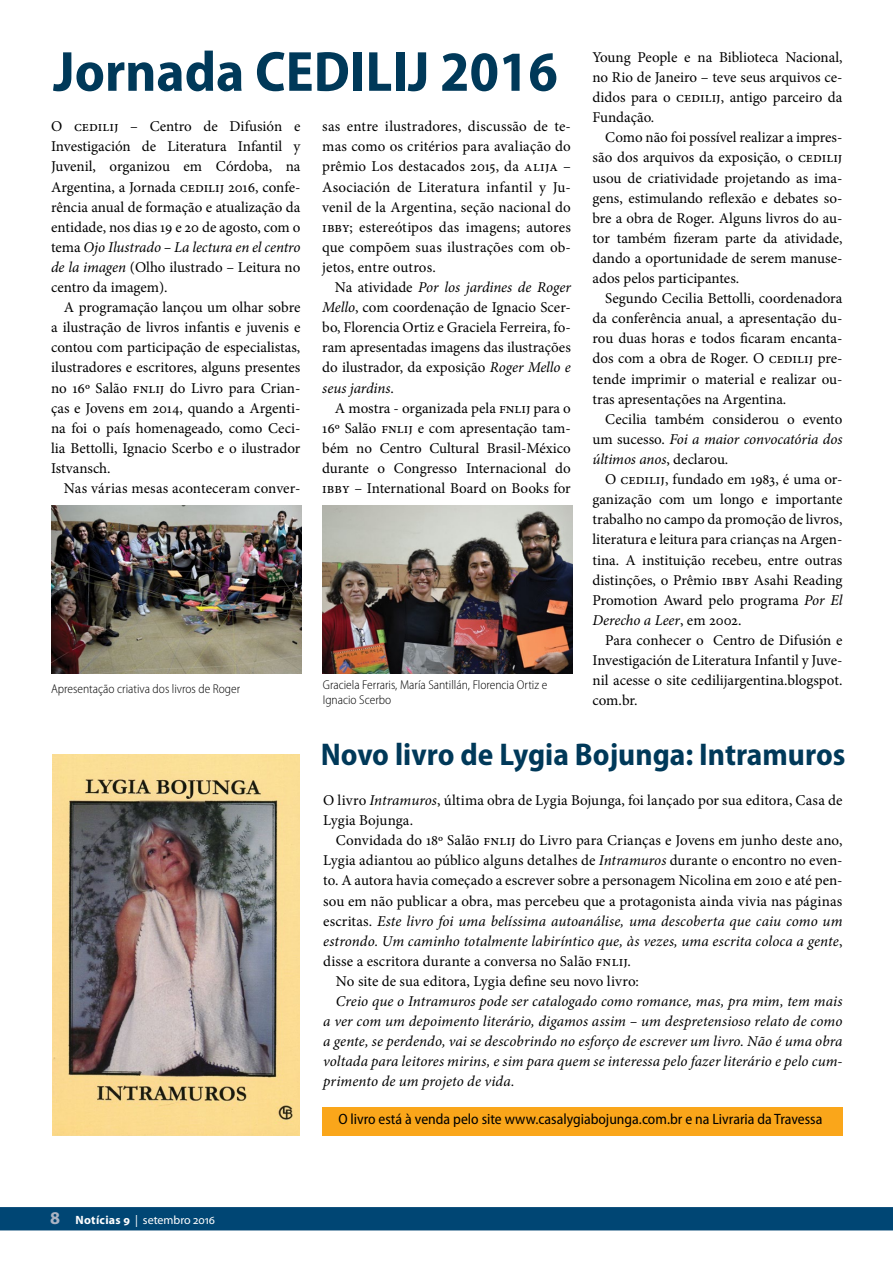
<style>
.page{position:relative;width:893px;height:1263px;background:#fff}
.page>*{position:absolute;margin:0;border:0;box-sizing:border-box;transform-origin:0 0}
.t1{font:700 semi-condensed 57px "Myriad Pro";color:#003959}
.t2{font:700 semi-condensed 31.5px "Myriad Pro";color:#003959}
.t3{font:15px/20.1px "Minion Pro";color:#000;text-align:justify}
.t4{font:italic 15px/20.1px "Minion Pro";letter-spacing:.005em;color:#000;text-align:justify}
.t5{font:semi-condensed 15px "Myriad Pro";color:#000}
.t6{font:300 semi-condensed 12.75px/15px "Myriad Pro";color:#000}
.t7{font:12px "Myriad Pro";letter-spacing:-.005em;color:#fff}
.s1{font-style:italic}
.s2{font-style:normal}
.s3{font-weight:700;font-size:18px;color:#abb3c3}
.s4{font-weight:700}
</style>
<div class="page">
<img style="left:52px;top:755px;width:247px;height:381px">
<div style="left:322px;top:1107px;width:520px;height:29px;background:#faa61a"></div>
<div style="left:0;top:1207px;width:893px;height:23px;background:#004674"></div>
<img style="left:51px;top:505px;width:251px;height:168px">
<img style="left:323px;top:505px;width:250px;height:168px">
<h1 class="t1" style="left:53px;top:40px;width:506px">Jornada CEDILIJ 2016</h1>
<p class="t3" style="left:51px;top:116px;width:251px">O CEDILIJ – Centro de Difusión e Investigación de Literatura Infantil y Juvenil, organizou em Córdoba, na Argentina, a Jornada CEDILIJ 2016, confe&shy;rência anual de formação e atualização da entidade, nos dias 19 e 20 de agosto, com o tema <span class="s1">Ojo Ilustrado – La lectura en el centro de la imagen</span> (Olho ilustrado – Leitura no centro da imagem).</p>
<p class="t3" style="left:51px;top:297px;width:251px;text-indent:13px">A programação lançou um olhar sobre a ilustração de livros infantis e juvenis e contou com participação de especialistas, ilustradores e escritores, alguns presentes no 16º Salão FNLIJ do Livro para Crian&shy;ças e Jovens em 2014, quando a Argenti&shy;na foi o país homenageado, como Ceci&shy;lia Bettolli, Ignacio Scerbo e o ilustrador Istvansch.</p>
<p class="t3" style="left:64px;top:478px;width:238px">Nas várias mesas aconteceram conver-</p>
<p class="t3" style="left:322px;top:116px;width:250px">sas entre ilustradores, discussão de te&shy;mas como os critérios para avaliação do prêmio Los destacados 2015, da ALIJA – Asociación de Literatura infantil y Ju&shy;venil de la Argentina, seção nacional do IBBY; estereótipos das imagens; autores que compõem suas ilustrações com ob&shy;jetos, entre outros.</p>
<p class="t3" style="left:322px;top:277px;width:250px;text-indent:13px">Na atividade <span class="s1">Por los jardines de Roger Mello</span>, com coordenação de Ignacio Scer&shy;bo, Florencia Ortiz e Graciela Ferreira, fo&shy;ram apresentadas imagens das ilustrações do ilustrador, da exposição <span class="s1">Roger Mello e seus jardins</span>.</p>
<p class="t3" style="left:322px;top:398px;width:250px;text-indent:13px">A mostra - organizada pela FNLIJ para o 16º Salão FNLIJ e com apresentação tam&shy;bém no Centro Cultural Brasil-México durante o Congresso Internacional do IBBY – International Board on Books for</p>
<p class="t6" style="left:51px;top:682px;width:191px">Apresentação criativa dos livros de Roger</p>
<p class="t6" style="left:323px;top:677px;width:226px">Graciela Ferraris, María Santillán, Florencia Ortiz e<br>Ignacio Scerbo</p>
<p class="t3" style="left:592px;top:47px;width:251px">Young People e na Biblioteca Nacional, no Rio de Janeiro – teve seus arquivos ce&shy;didos para o CEDILIJ, antigo parceiro da Fundação.</p>
<p class="t3" style="left:592px;top:128px;width:251px;text-indent:13px">Como não foi possível realizar a impres&shy;são dos arquivos da exposição, o CEDILIJ usou de criatividade projetando as ima&shy;gens, estimulando reflexão e debates so&shy;bre a obra de Roger. Alguns livros do au&shy;tor também fizeram parte da atividade, dando a oportunidade de serem manuse&shy;ados pelos participantes.</p>
<p class="t3" style="left:592px;top:288px;width:251px;text-indent:13px">Segundo Cecilia Bettolli, coordenadora da conferência anual, a apresentação du&shy;rou duas horas e todos ficaram encanta&shy;dos com a obra de Roger. O CEDILIJ pre&shy;tende imprimir o material e realizar ou&shy;tras apresentações na Argentina.</p>
<p class="t3" style="left:592px;top:409px;width:251px;text-indent:13px">Cecilia também considerou o evento um sucesso. <span class="s1">Foi a maior convocatória dos últimos anos</span>, declarou.</p>
<p class="t3" style="left:592px;top:469px;width:251px;text-indent:13px">O CEDILIJ, fundado em 1983, é uma or&shy;ganização com um longo e importante trabalho no campo da promoção de livros, literatura e leitura para crianças na Argen&shy;tina. A instituição recebeu, entre outras distinções, o Prêmio IBBY Asahi Reading Promotion Award pelo programa <span class="s1">Por El Derecho a Leer</span>, em 2002.</p>
<p class="t3" style="left:592px;top:630px;width:251px;text-indent:13px">Para conhecer o Centro de Difusión e Investigación de Literatura Infantil y Juve&shy;nil acesse o site cedilijargentina.blogspot. com.br.</p>
<h2 class="t2" style="left:321px;top:737px;width:526px">Novo livro de Lygia Bojunga: Intramuros</h2>
<p class="t3" style="left:323px;top:790px;width:521px">O livro <span class="s1">Intramuros</span>, última obra de Lygia Bojunga, foi lançado por sua editora, Casa de<br>Lygia Bojunga.</p>
<p class="t3" style="left:336px;top:830px;width:508px">Convidada do 18º Salão FNLIJ do Livro para Crianças e Jovens em junho deste ano,</p>
<p class="t3" style="left:323px;top:850px;width:521px">Lygia adiantou ao público alguns detalhes de <span class="s1">Intramuros</span> durante o encontro no even-</p>
<p class="t3" style="left:323px;top:871px;width:521px">to. A autora havia começado a escrever sobre a personagem Nicolina em 2010 e até pen-</p>
<p class="t3" style="left:323px;top:891px;width:521px">sou em não publicar a obra, mas percebeu que a protagonista ainda vivia nas páginas</p>
<p class="t4" style="left:323px;top:911px;width:521px"><span class="s2">escritas.</span> Este livro foi uma belíssima autoanálise, uma descoberta que caiu como um</p>
<p class="t4" style="left:323px;top:931px;width:521px">estrondo. Um caminho totalmente labiríntico que, às vezes, uma escrita coloca a gente<span class="s2">,</span></p>
<p class="t3" style="left:323px;top:951px;width:309px">disse a escritora durante a conversa no Salão FNLIJ.</p>
<p class="t3" style="left:336px;top:971px;width:305px">No site de sua editora, Lygia define seu novo livro:</p>
<p class="t4" style="left:323px;top:991px;width:521px;text-indent:13px">Creio que o Intramuros pode ser catalogado como romance, mas, pra mim, tem mais a ver com um depoimento literário, digamos assim – um despretensioso relato de como a gente, se perdendo, vai se descobrindo no esforço de escrever um livro. Não é uma obra voltada para leitores mirins, e sim para quem se interessa pelo fazer literário e pelo cum&shy;primento de um projeto de vida.</p>
<p class="t7" style="left:50px;top:1213px;width:166px"><span class="s3">8</span> <span class="s4">Notícias 9</span> | setembro 2016</p>
<p class="t5" style="left:338px;top:1111px;width:485px">O livro está à venda pelo site www.casalygiabojunga.com.br e na Livraria da Travessa</p>
</div>
